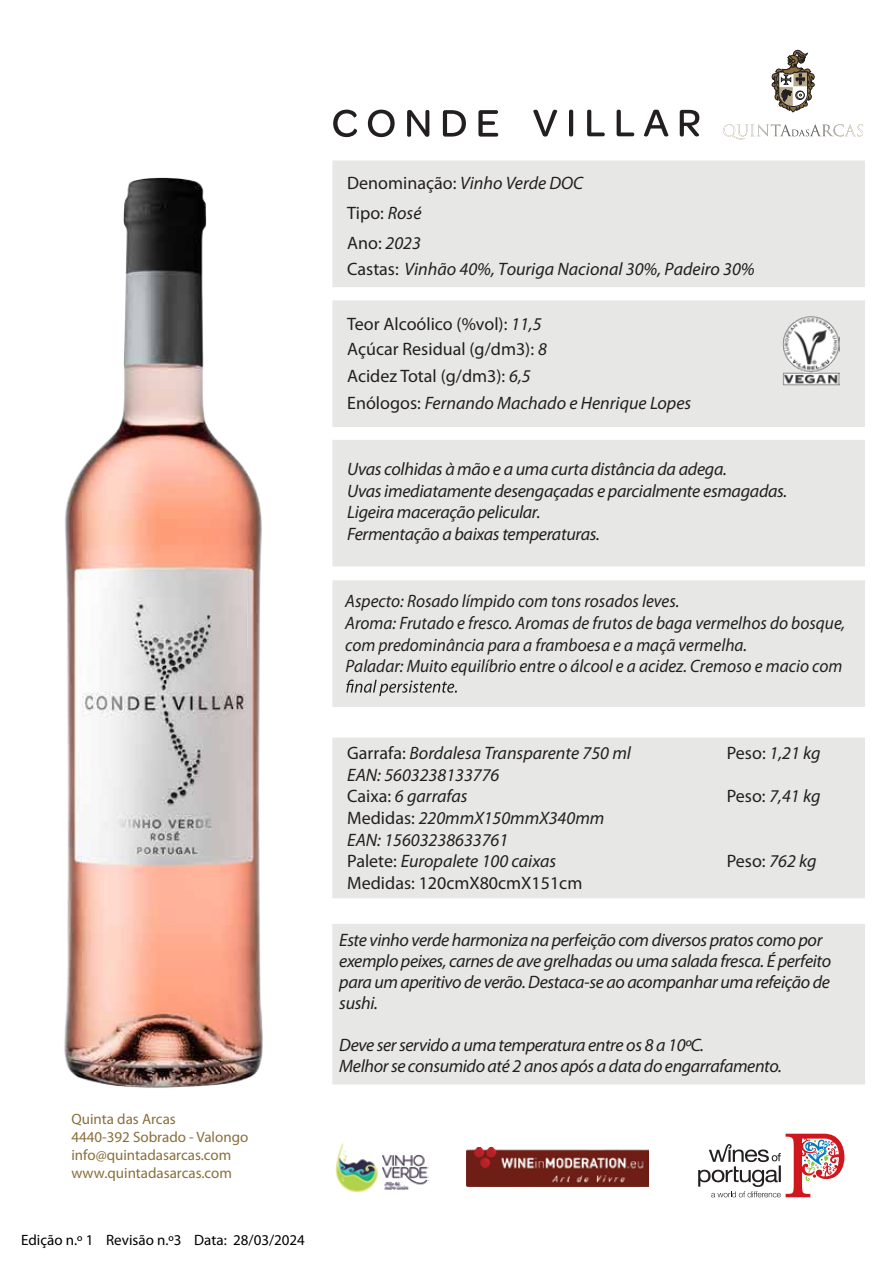
<style>
.page{position:relative;width:893px;height:1263px;background:#fff}
.page>*{position:absolute;margin:0;border:0;box-sizing:border-box;transform-origin:0 0}
.t1{font:italic 18px/21.6px "Myriad Pro";letter-spacing:-.015em;color:#231f20}
.t2{font:italic 18px/21.6px "Myriad Pro";letter-spacing:-.015em;color:#231f20;scale:.96 1}
.t3{font:18px/29.8px "Myriad Pro";color:#231f20}
.t4{font:15px/18px "Myriad Pro";color:#896f3b}
.t5{font:15px "Myriad Pro";color:#000}
.s1{font-style:italic}
.s2{font-style:normal}
</style>
<div class="page">
<div style="left:332px;top:580px;width:533px;height:127px;background:#e7e7e6"></div>
<div style="left:332px;top:160px;width:533px;height:127px;background:#e7e7e6;border:2px solid #e7e7e6"></div>
<div style="left:332px;top:300px;width:533px;height:127px;background:#e7e7e6"></div>
<div style="left:332px;top:440px;width:533px;height:126px;background:#e7e7e6"></div>
<div style="left:332px;top:737px;width:533px;height:161px;background:#e7e7e6;border:2px solid #e7e7e6"></div>
<svg style="left:809px;top:124px;width:54px;height:12px"></svg>
<svg style="left:771px;top:50px;width:44px;height:62px"></svg>
<div style="left:332px;top:924px;width:533px;height:160px;background:#e7e7e6"></div>
<svg style="left:412px;top:110px;width:17px;height:27px"></svg>
<svg style="left:443px;top:110px;width:23px;height:27px"></svg>
<svg style="left:478px;top:110px;width:20px;height:27px"></svg>
<svg style="left:533px;top:110px;width:24px;height:27px"></svg>
<hr style="left:569px;top:110px;width:4px;height:26px;background:#231f20;border-radius:2px">
<svg style="left:587px;top:110px;width:18px;height:26px"></svg>
<svg style="left:617px;top:110px;width:17px;height:26px"></svg>
<svg style="left:644px;top:110px;width:25px;height:26px"></svg>
<svg style="left:680px;top:110px;width:19px;height:26px"></svg>
<svg style="left:698px;top:1134px;width:146px;height:63px"></svg>
<img style="left:467px;top:1147px;width:182px;height:39px">
<img style="left:335px;top:1154px;width:94px;height:39px">
<img style="left:64px;top:109px;width:348px;height:1058px">
<img style="left:783px;top:316px;width:56px;height:69px">
<svg style="left:346px;top:679px;width:111px;height:17px"></svg>
<p class="t4" style="left:71px;top:1110px;width:178px">Quinta das Arcas<br>4440-392 Sobrado - Valongo info@quintadasarcas.com www.quintadasarcas.com</p>
<p class="t5" style="left:21px;top:1231px;width:285px">Edição n.º 1 Revisão n.º3 Data: 28/03/2024</p>
<p class="t3" style="left:347px;top:169px;width:238px">Denominação: <span class="s1">Vinho Verde DOC<br></span>Tipo: <span class="s1">Rosé<br></span>Ano: <span class="s1">2023</span></p>
<p class="t1" style="left:347px;top:257px;width:409px"><span class="s2">Castas:</span> Vinhão 40%, Touriga Nacional 30%, Padeiro 30%</p>
<p class="t3" style="left:347px;top:312px;width:201px;line-height:24.3px">Teor Alcoólico (%vol): <span class="s1">11,5<br></span>Açúcar Residual (g/dm3): <span class="s1">8</span></p>
<p class="t1" style="left:347px;top:362px;width:346px;line-height:27.3px"><span class="s2">Acidez Total (g/dm3):</span> 6,5<br><span class="s2">Enólogos:</span> Fernando Machado e Henrique Lopes</p>
<p class="t1" style="left:347px;top:458px;width:442px">Uvas colhidas à mão e a uma curta distância da adega.<br>Uvas imediatamente desengaçadas e parcialmente esmagadas.<br>Ligeira maceração pelicular.<br>Fermentação a baixas temperaturas.</p>
<p class="t2" style="left:345px;top:590px;width:522px">Aspecto: Rosado límpido com tons rosados leves.<br>Aroma: Frutado e fresco. Aromas de frutos de baga vermelhos do bosque, com predominância para a framboesa e a maçã vermelha.</p>
<p class="t2" style="left:346px;top:655px;width:519px">Paladar: Muito equilíbrio entre o álcool e a acidez. Cremoso e macio com</p>
<p class="t1" style="left:347px;top:742px;width:285px"><span class="s2">Garrafa:</span> Bordalesa Transparente 750 ml<br>EAN: 5603238133776<br><span class="s2">Caixa:</span> 6 garrafas<br><span class="s2">Medidas:</span> 220mmX150mmX340mm<br>EAN: 15603238633761<br><span class="s2">Palete:</span> Europalete 100 caixas<br><span class="s2">Medidas: 120cmX80cmX151cm</span></p>
<p class="t1" style="left:727px;top:742px;width:95px"><span class="s2">Peso:</span> 1,21 kg</p>
<p class="t1" style="left:727px;top:785px;width:95px"><span class="s2">Peso:</span> 7,41 kg</p>
<p class="t3" style="left:727px;top:846px;width:91px">Peso: <span class="s1">762 kg</span></p>
<p class="t1" style="left:339px;top:929px;width:493px;line-height:21px">Este vinho verde harmoniza na perfeição com diversos pratos como por exemplo peixes, carnes de ave grelhadas ou uma salada fresca. É perfeito para um aperitivo de verão. Destaca-se aoacompanhar uma refeição de sushi.</p>
<p class="t1" style="left:339px;top:1034px;width:444px;line-height:21px">Deve ser servido a uma temperatura entre os 8 a 10ºC.<br>Melhor se consumido até 2 anosapós a datado engarrafamento.</p>
</div>
